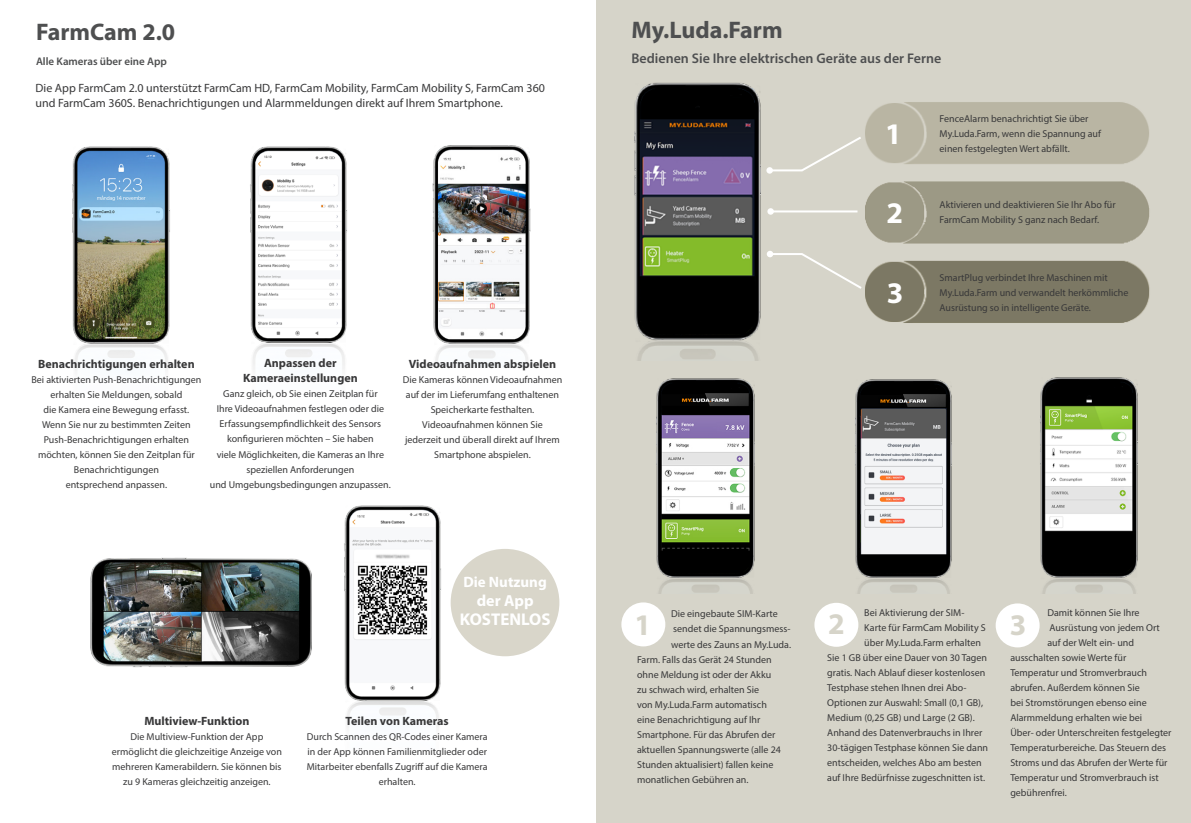
<style>
.page{position:relative;width:1191px;height:823px;background:#fff}
.page>*{position:absolute;margin:0;border:0;box-sizing:border-box;transform-origin:0 0}
.t1{font:700 30px "Myriad Pro";color:#fff}
.t2{font:700 30px "Myriad Pro";color:#d6d4c9}
.t3{font:700 24px "Myriad Pro";color:#4e4f50}
.t4{font:700 17px "Myriad Pro";letter-spacing:-.005em;color:#fff}
.t5{font:700 16px "Myriad Pro";letter-spacing:-.005em;color:#fff}
.t6{font:700 15px "Myriad Pro";letter-spacing:-.005em;color:#fff}
.t7{font:600 14px "Myriad Pro";color:#4e4f50}
.t8{font:12px/15px "Myriad Pro";color:#383839}
.t9{font:700 12px/15px "Myriad Pro";color:#383839;text-align:center}
.t10{font:600 11px "Myriad Pro";color:#4e4f50}
.t11{font:10px/15px "Myriad Pro";color:#383839;text-align:center}
</style>
<div class="page">
<svg style="left:597px;top:0;width:594px;height:822px;background:#ceccbf"></svg>
<div style="left:995px;top:603px;width:44px;height:44px;background:#fff;border-radius:50%"></div>
<div style="left:814px;top:602px;width:44px;height:44px;background:#fff;border-radius:50%"></div>
<div style="left:621px;top:602px;width:44px;height:44px;background:#fff;border-radius:50%"></div>
<img style="left:72px;top:146px;width:98px;height:225px">
<img style="left:250px;top:146px;width:97px;height:224px">
<img style="left:432px;top:145px;width:99px;height:222px">
<img style="left:344px;top:505px;width:97px;height:223px">
<div style="left:450px;top:548px;width:109px;height:108px;background:#d7d4c8;border-radius:50%"></div>
<img style="left:90px;top:557px;width:221px;height:111px">
<img style="left:633px;top:82px;width:128px;height:278px">
<img style="left:854px;top:379px;width:97px;height:214px">
<img style="left:1039px;top:376px;width:99px;height:217px">
<svg style="left:799px;top:135px;width:64px;height:38px;background:#d8d6cb"></svg>
<hr style="left:769px;top:169px;width:33px;height:2px;background:#fff">
<div style="left:766px;top:167px;width:7px;height:6px;background:#fff;border-radius:50%"></div>
<svg style="left:799px;top:251px;width:65px;height:39px;background:#d8d6cb"></svg>
<hr style="left:770px;top:253px;width:32px;height:2px;background:#fff">
<div style="left:766px;top:251px;width:7px;height:6px;background:#fff;border-radius:50%"></div>
<hr style="left:773px;top:210px;width:84px;height:2px;background:#fff">
<div style="left:767px;top:208px;width:7px;height:6px;background:#fff;border-radius:50%"></div>
<img style="left:655px;top:377px;width:99px;height:216px">
<p class="t3" style="left:36px;top:16px;width:141px">FarmCam 2.0</p>
<p class="t10" style="left:36px;top:54px;width:132px">Alle Kameras über eine App</p>
<p class="t8" style="left:36px;top:80px;width:511px">Die App FarmCam 2.0 unterstützt FarmCam HD, FarmCam Mobility, FarmCam Mobility S, FarmCam 360 und FarmCam 360S. Benachrichtigungen und Alarmmeldungen direkt auf Ihrem Smartphone.</p>
<p class="t9" style="left:38px;top:356px;width:158px">Benachrichtigungen erhalten</p>
<p class="t11" style="left:31px;top:371px;width:171px">Bei aktivierten Push-Benachrichtigungen erhalten Sie Meldungen, sobald<br>die Kamera eine Bewegung erfasst.<br>Wenn Sie nur zu bestimmten Zeiten Push-Benachrichtigungen erhalten möchten, können Sie den Zeitplan für Benachrichtigungen</p>
<p class="t11" style="left:66px;top:476px;width:103px">entsprechend anpassen.</p>
<p class="t9" style="left:243px;top:355px;width:116px">Anpassen der<br>Kameraeinstellungen</p>
<p class="t11" style="left:217px;top:386px;width:169px">Ganz gleich, ob Sie einen Zeitplan für Ihre Videoaufnahmen festlegen oder die Erfassungsempfindlichkeit des Sensors konfigurieren möchten – Sie haben viele Möglichkeiten, die Kameras an Ihre speziellen Anforderungen</p>
<p class="t11" style="left:210px;top:476px;width:182px">und Umgebungsbedingungen anzupassen.</p>
<p class="t9" style="left:409px;top:356px;width:149px">Videoaufnahmen abspielen</p>
<p class="t11" style="left:403px;top:372px;width:161px">Die Kameras können Videoaufnahmen auf der im Lieferumfang enthaltenen<br>Speicherkarte festhalten.<br>Videoaufnahmen können Sie<br>jederzeit und überall direkt auf Ihrem<br>Smartphone abspielen.</p>
<p class="t6" style="left:463px;top:571px;width:85px">Die Nutzung</p>
<p class="t5" style="left:477px;top:589px;width:58px">der App</p>
<p class="t4" style="left:460px;top:607px;width:92px">KOSTENLOS</p>
<p class="t9" style="left:144px;top:712px;width:107px">Multiview-Funktion</p>
<p class="t11" style="left:112px;top:728px;width:171px">Die Multiview-Funktion der App ermöglicht die gleichzeitige Anzeige von mehreren Kamerabildern. Sie können bis zu 9 Kameras gleichzeitig anzeigen.</p>
<p class="t9" style="left:345px;top:712px;width:105px">Teilen von Kameras</p>
<p class="t11" style="left:307px;top:728px;width:182px">Durch Scannen des QR-Codes einer Kamera in der App können Familienmitglieder oder Mitarbeiter ebenfalls Zugriff auf die Kamera erhalten.</p>
<p class="t3" style="left:631px;top:14px;width:153px">My.Luda.Farm</p>
<p class="t7" style="left:631px;top:49px;width:311px">Bedienen Sie Ihre elektrischen Geräte aus der Ferne</p>
<p class="t1" style="left:885px;top:114px;width:18px">1</p>
<p class="t1" style="left:886px;top:193px;width:18px">2</p>
<p class="t1" style="left:886px;top:273px;width:18px">3</p>
<p class="t11" style="left:939px;top:111px;width:163px;text-align:left">FenceAlarm benachrichtigt Sie über<br>My.Luda.Farm, wenn die Spannung auf einen festgelegten Wert abfällt.</p>
<p class="t11" style="left:939px;top:197px;width:177px;text-align:left">Aktivieren und deaktivieren Sie Ihr Abo für<br>FarmCam Mobility S ganz nach Bedarf.</p>
<p class="t11" style="left:939px;top:270px;width:170px">SmartPlug verbindet Ihre Maschinen mit</p>
<p class="t11" style="left:939px;top:285px;width:190px;text-align:left">My.Luda.Farm und verwandelt herkömmliche<br>Ausrüstung so in intelligente Geräte.</p>
<p class="t11" style="left:864px;top:604px;width:102px">Bei Aktivierung der SIM-</p>
<p class="t11" style="left:864px;top:619px;width:123px">Karte für FarmCam Mobility S</p>
<p class="t11" style="left:864px;top:634px;width:118px">über My.Luda.Farm erhalten</p>
<p class="t11" style="left:827px;top:649px;width:161px">Sie 1 GB über eine Dauer von 30 Tagen</p>
<p class="t11" style="left:827px;top:664px;width:159px">gratis. Nach Ablauf dieser kostenlosen</p>
<p class="t11" style="left:827px;top:679px;width:141px">Testphase stehen Ihnen drei Abo-</p>
<p class="t11" style="left:827px;top:694px;width:157px">Optionen zur Auswahl: Small (0,1 GB),</p>
<p class="t11" style="left:827px;top:709px;width:149px">Medium (0,25 GB) und Large (2 GB).</p>
<p class="t11" style="left:827px;top:724px;width:157px">Anhand des Datenverbrauchs in Ihrer</p>
<p class="t11" style="left:827px;top:739px;width:162px">30-tägigen Testphase können Sie dann</p>
<p class="t11" style="left:827px;top:754px;width:156px">entscheiden, welches Abo am besten</p>
<p class="t11" style="left:827px;top:769px;width:159px">auf Ihre Bedürfnisse zugeschnitten ist.</p>
<p class="t11" style="left:1047px;top:604px;width:94px">Damit können Sie Ihre</p>
<p class="t11" style="left:1049px;top:619px;width:112px">Ausrüstung von jedem Ort</p>
<p class="t11" style="left:1047px;top:634px;width:88px">auf der Welt ein- und</p>
<p class="t11" style="left:1010px;top:649px;width:117px">ausschalten sowie Werte für</p>
<p class="t11" style="left:1010px;top:664px;width:138px">Temperatur und Stromverbrauch</p>
<p class="t11" style="left:1010px;top:679px;width:131px">abrufen. Außerdem können Sie</p>
<p class="t11" style="left:1010px;top:694px;width:138px">bei Stromstörungen ebenso eine</p>
<p class="t11" style="left:1010px;top:709px;width:133px">Alarmmeldung erhalten wie bei</p>
<p class="t11" style="left:1010px;top:724px;width:163px;text-align:left">Über- oder Unterschreiten festgelegter Temperaturbereiche. Das Steuern des Stroms und das Abrufen der Werte für Temperatur und Stromverbrauch ist gebührenfrei.</p>
<p class="t11" style="left:671px;top:606px;width:108px">Die eingebaute SIM-Karte</p>
<p class="t11" style="left:673px;top:621px;width:119px">sendet die Spannungsmess-</p>
<p class="t11" style="left:671px;top:636px;width:121px">werte des Zauns an My.Luda.</p>
<p class="t11" style="left:637px;top:651px;width:136px">Farm. Falls das Gerät 24 Stunden</p>
<p class="t11" style="left:637px;top:666px;width:136px">ohne Meldung ist oder der Akku</p>
<p class="t11" style="left:637px;top:681px;width:123px">zu schwach wird, erhalten Sie</p>
<p class="t11" style="left:637px;top:696px;width:131px">von My.Luda.Farm automatisch</p>
<p class="t11" style="left:637px;top:711px;width:125px">eine Benachrichtigung auf Ihr</p>
<p class="t11" style="left:637px;top:726px;width:140px">Smartphone. Für das Abrufen der</p>
<p class="t11" style="left:637px;top:741px;width:145px">aktuellen Spannungswerte (alle 24</p>
<p class="t11" style="left:637px;top:756px;width:138px">Stunden aktualisiert) fallen keine</p>
<p class="t11" style="left:637px;top:771px;width:113px">monatlichen Gebühren an.</p>
<p class="t2" style="left:634px;top:605px;width:18px">1</p>
<p class="t2" style="left:828px;top:604px;width:18px">2</p>
<p class="t2" style="left:1009px;top:605px;width:18px">3</p>
</div>
